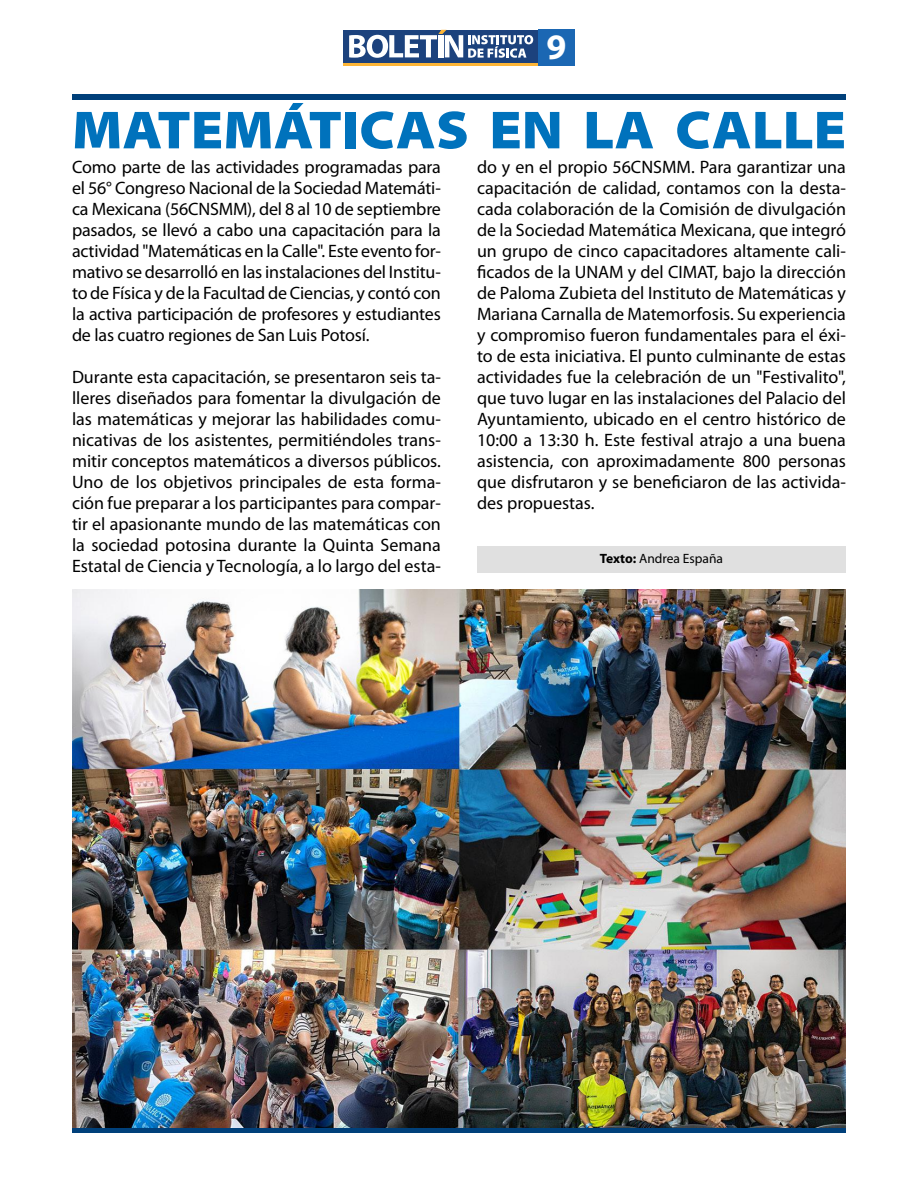
<style>
.page{position:relative;width:918px;height:1188px;background:#fff}
.page>*{position:absolute;margin:0;border:0;box-sizing:border-box;transform-origin:0 0}
.t1{font:900 semi-expanded 54px "Myriad Pro";color:#0072bc}
.t2{font:700 36px "Myriad Pro";color:#fff}
.t3{font:18px/21px "Myriad Pro";color:#000;text-align:justify}
.t4{font:13.5px "Myriad Pro";color:#000}
.s1{font-weight:700}
</style>
<div class="page">
<hr style="left:344px;top:63px;width:194px;height:3px;background:#fdb536">
<div style="left:344px;top:30px;width:194px;height:33px;background:#1c427d"></div>
<svg style="left:349px;top:30px;width:184px;height:28px"></svg>
<div style="left:538px;top:30px;width:36px;height:36px;background:#1b67b3"></div>
<div style="left:72px;top:94px;width:774px;height:6px;background:#00407a"></div>
<div style="left:72px;top:1127px;width:774px;height:5px;background:#00407a"></div>
<div style="left:477px;top:546px;width:369px;height:27px;background:#e0e0e0"></div>
<img style="left:72px;top:589px;width:774px;height:538px">
<h2 class="t2" style="left:547px;top:26px;width:21px">9</h2>
<h1 class="t1" style="left:72px;top:99px;width:776px">MATEMÁTICAS EN LA CALLE</h1>
<p class="t3" style="left:72px;top:156px;width:370px">Como parte de las actividades programadas para el 56° Congreso Nacional de la Sociedad Matemáti&shy;ca Mexicana (56CNSMM), del 8 al 10 de septiembre pasados, se llevó a cabo una capacitación para la actividad "Matemáticas en la Calle". Este evento for&shy;mativo se desarrolló en las instalaciones del Institu&shy;to de Física y de la Facultad de Ciencias, y contó con la activa participación de profesores y estudiantes de las cuatro regiones de San Luis Potosí.</p>
<p class="t3" style="left:72px;top:366px;width:370px">Durante esta capacitación, se presentaron seis ta&shy;lleres diseñados para fomentar la divulgación de las matemáticas y mejorar las habilidades comu&shy;nicativas de los asistentes, permitiéndoles trans&shy;mitir conceptos matemáticos a diversos públicos.<br>Uno de los objetivos principales de esta forma&shy;ción fue preparar a los participantes para compar&shy;tir el apasionante mundo de las matemáticas con la sociedad potosina durante la Quinta Semana Estatal de Ciencia y Tecnología, a lo largo del esta-</p>
<p class="t3" style="left:477px;top:156px;width:371px">do y en el propio 56CNSMM. Para garantizar una capacitación de calidad, contamos con la desta&shy;cada colaboración de la Comisión de divulgación de la Sociedad Matemática Mexicana, que integró un grupo de cinco capacitadores altamente cali&shy;ficados de la UNAM y del CIMAT, bajo la dirección de Paloma Zubieta del Instituto de Matemáticas y Mariana Carnalla de Matemorfosis. Su experiencia y compromiso fueron fundamentales para el éxi&shy;to de esta iniciativa. El punto culminante de estas actividades fue la celebración de un "Festivalito", que tuvo lugar en las instalaciones del Palacio del Ayuntamiento, ubicado en el centro histórico de 10:00 a 13:30 h. Este festival atrajo a una buena asistencia, con aproximadamente 800 personas que disfrutaron y se beneficiaron de las activida&shy;des propuestas.</p>
<p class="t4" style="left:600px;top:551px;width:125px"><span class="s1">Texto:</span> Andrea España</p>
</div>
